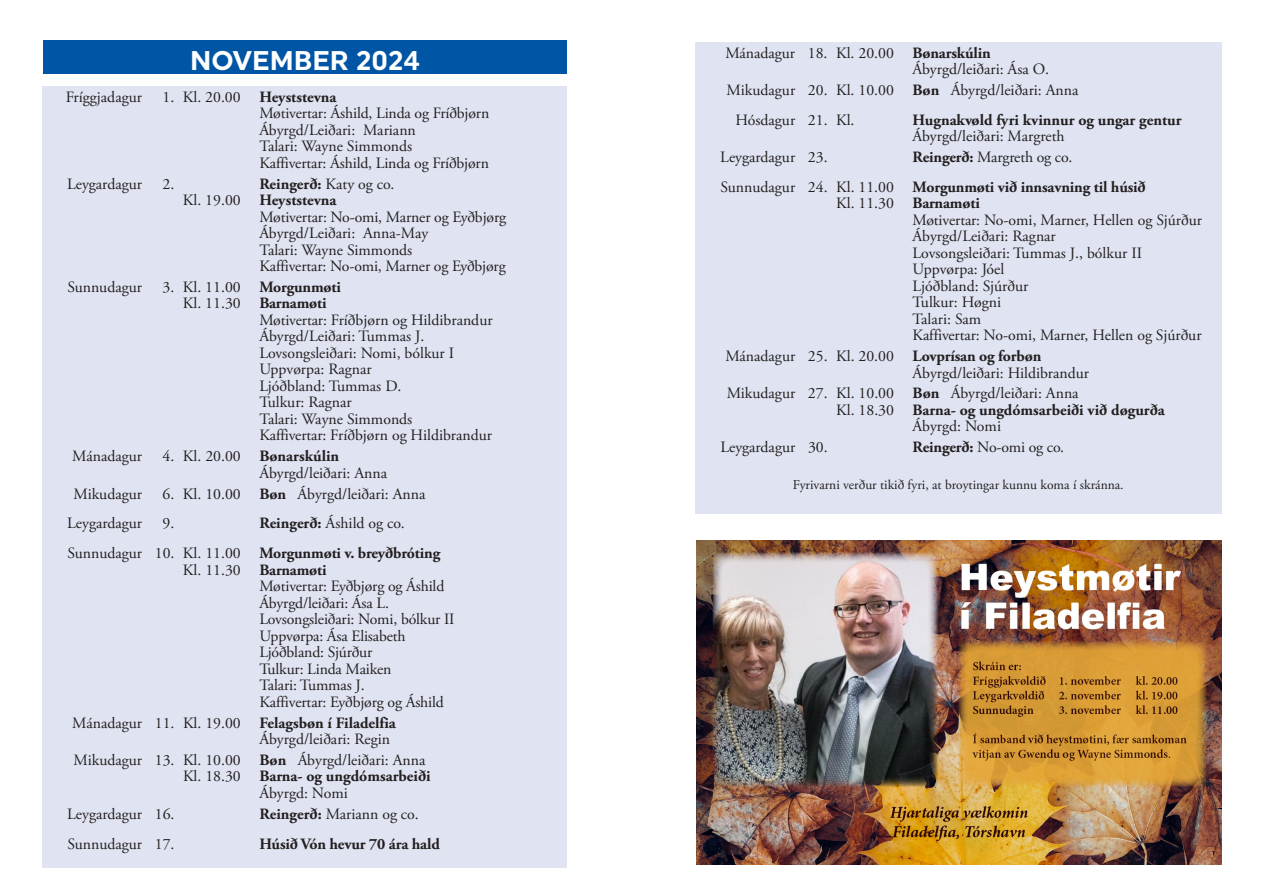
<style>
.page{position:relative;width:1263px;height:893px;background:#fff}
.page>*{position:absolute;margin:0;border:0;box-sizing:border-box;transform-origin:0 0}
.t1{font:700 27px "Uniform";color:#fff}
.t2{font:15.75px/16.5px "Adobe Garamond Pro";color:#231f20}
.t3{font:700 15.75px/16.5px "Adobe Garamond Pro";letter-spacing:-.01em;color:#231f20}
.t4{font:13.5px "Adobe Garamond Pro";color:#231f20}
.s1{font-weight:700}
.s2{font-weight:400}
</style>
<div class="page">
<div style="left:42px;top:86px;width:525px;height:781px;background:#e0e4f2"></div>
<div style="left:43px;top:40px;width:524px;height:34px;background:#0155a5"></div>
<div style="left:695px;top:42px;width:526px;height:471px;background:#e0e4f2"></div>
<img style="left:696px;top:540px;width:525px;height:324px">
<h1 class="t1" style="left:190px;top:44px;width:231px">NOVEMBER 2024</h1>
<p class="t2" style="left:912px;top:45px;width:138px;text-indent:-187px">Mánadagur 18. Kl. 20.00 <span class="s1">Bønarskúlin<br></span>Ábyrgd/leiðari: Ása O.</p>
<p class="t2" style="left:735px;top:76px;width:345px;line-height:29.7px;text-indent:-9px">Mikudagur 20. Kl. 10.00 <span class="s1">Bøn</span> Ábyrgd/leiðari: Anna<br>Hósdagur 21. Kl.</p>
<p class="t2" style="left:66px;top:89px;width:78px">Fríggjadagur</p>
<p class="t2" style="left:259px;top:89px;width:231px;text-indent:-97px">1. Kl. 20.00 <span class="s1">Heyststevna<br></span>Møtivertar: Áshild, Linda og Fríðbjørn<br>Ábyrgd/Leiðari: Mariann<br>Talari: Wayne Simmonds<br>Kaffivertar: Áshild, Linda og Fríðbjørn</p>
<p class="t2" style="left:67px;top:176px;width:76px">Leygardagur</p>
<p class="t2" style="left:163px;top:176px;width:13px">2.</p>
<p class="t2" style="left:183px;top:192px;width:59px">Kl. 19.00</p>
<p class="t3" style="left:912px;top:112px;width:270px">Hugnakvøld fyri kvinnur og ungar gentur</p>
<p class="t2" style="left:912px;top:129px;width:154px">Ábyrgd/leiðari: Margreth</p>
<p class="t2" style="left:720px;top:149px;width:109px">Leygardagur 23.</p>
<p class="t2" style="left:912px;top:149px;width:161px"><span class="s1">Reingerð:</span> Margreth og co.</p>
<p class="t2" style="left:720px;top:179px;width:175px;text-align:right">Sunnudagur 24. Kl. 11.00<br>Kl. 11.30</p>
<p class="t3" style="left:912px;top:179px;width:235px">Morgunmøti við innsavning til húsið<br>Barnamøti</p>
<p class="t2" style="left:912px;top:212px;width:291px">Møtivertar: No-omi, Marner, Hellen og Sjúrður<br>Ábyrgd/Leiðari: Ragnar<br>Lovsongsleiðari: Tummas J., bólkur II<br>Uppvørpa: Jóel<br>Ljóðbland: Sjúrður<br>Tulkur: Høgni<br>Talari: Sam<br>Kaffivertar: No-omi, Marner, Hellen og Sjúrður</p>
<p class="t2" style="left:913px;top:348px;width:178px;text-indent:-187px">Mánadagur 25. Kl. 20.00 <span class="s1">Lovprísan og forbøn<br></span>Ábyrgd/leiðari: Hildibrandur</p>
<p class="t2" style="left:727px;top:386px;width:169px;text-align:right">Mikudagur 27. Kl. 10.00<br>Kl. 18.30</p>
<p class="t3" style="left:913px;top:385px;width:254px">Bøn <span class="s2">Ábyrgd/leiðari: Anna<br></span>Barna- og ungdómsarbeiði við døgurða</p>
<p class="t2" style="left:913px;top:419px;width:90px">Ábyrgd: Nomi</p>
<p class="t2" style="left:720px;top:439px;width:109px">Leygardagur 30.</p>
<p class="t2" style="left:913px;top:439px;width:153px"><span class="s1">Reingerð:</span> No-omi og co.</p>
<p class="t4" style="left:793px;top:477px;width:332px">Fyrivarni verður tikið fyri, at broytingar kunnu koma í skránna.</p>
<p class="t3" style="left:259px;top:176px;width:137px">Reingerð: <span class="s2">Katy og co.<br></span>Heyststevna</p>
<p class="t2" style="left:259px;top:209px;width:248px">Møtivertar: No-omi, Marner og Eyðbjørg Ábyrgd/Leiðari: Anna-May<br>Talari: Wayne Simmonds<br>Kaffivertar: No-omi, Marner og Eyðbjørg</p>
<p class="t2" style="left:67px;top:279px;width:76px">Sunnudagur</p>
<p class="t2" style="left:163px;top:279px;width:80px;text-align:right">3. Kl. 11.00<br>Kl. 11.30</p>
<p class="t3" style="left:259px;top:279px;width:83px">Morgunmøti<br>Barnamøti</p>
<p class="t2" style="left:259px;top:312px;width:235px">Møtivertar: Fríðbjørn og Hildibrandur<br>Ábyrgd/Leiðari: Tummas J.<br>Lovsongsleiðari: Nomi, bólkur I<br>Uppvørpa: Ragnar<br>Ljóðbland: Tummas D.<br>Tulkur: Ragnar<br>Talari: Wayne Simmonds<br>Kaffivertar: Fríðbjørn og Hildibrandur</p>
<p class="t2" style="left:72px;top:449px;width:71px">Mánadagur</p>
<p class="t2" style="left:259px;top:449px;width:129px;text-indent:-97px">4. Kl. 20.00 <span class="s1">Bønarskúlin<br></span>Ábyrgd/leiðari: Anna</p>
<p class="t2" style="left:73px;top:486px;width:70px">Mikudagur</p>
<p class="t2" style="left:163px;top:486px;width:264px">6. Kl. 10.00 <span class="s1">Bøn</span> Ábyrgd/leiðari: Anna</p>
<p class="t2" style="left:67px;top:516px;width:76px">Leygardagur</p>
<p class="t2" style="left:163px;top:516px;width:13px">9.</p>
<p class="t2" style="left:259px;top:516px;width:147px"><span class="s1">Reingerð:</span> Áshild og co.</p>
<p class="t2" style="left:67px;top:546px;width:175px;text-align:right">Sunnudagur 10. Kl. 11.00<br>Kl. 11.30</p>
<p class="t3" style="left:259px;top:545px;width:182px">Morgunmøti v. breyðbróting<br>Barnamøti</p>
<p class="t2" style="left:259px;top:579px;width:197px">Møtivertar: Eyðbjørg og Áshild<br>Ábyrgd/leiðari: Ása L.<br>Lovsongsleiðari: Nomi, bólkur II<br>Uppvørpa: Ása Elisabeth<br>Ljóðbland: Sjúrður<br>Tulkur: Linda Maiken<br>Talari: Tummas J.<br>Kaffivertar: Eyðbjørg og Áshild</p>
<p class="t2" style="left:259px;top:715px;width:138px;text-indent:-187px">Mánadagur 11. Kl. 19.00 <span class="s1">Felagsbøn í Filadelfia<br></span>Ábyrgd/leiðari: Regin</p>
<p class="t2" style="left:74px;top:752px;width:169px;text-align:right">Mikudagur 13. Kl. 10.00<br>Kl. 18.30</p>
<p class="t3" style="left:259px;top:752px;width:173px">Bøn <span class="s2">Ábyrgd/leiðari: Anna<br></span>Barna- og ungdómsarbeiði</p>
<p class="t2" style="left:259px;top:785px;width:90px">Ábyrgd: Nomi</p>
<p class="t2" style="left:67px;top:806px;width:109px">Leygardagur 16.</p>
<p class="t2" style="left:259px;top:806px;width:161px"><span class="s1">Reingerð:</span> Mariann og co.</p>
<p class="t2" style="left:67px;top:836px;width:109px">Sunnudagur 17.</p>
<p class="t3" style="left:259px;top:835px;width:182px">Húsið Vón hevur 70 ára hald</p>
</div>
